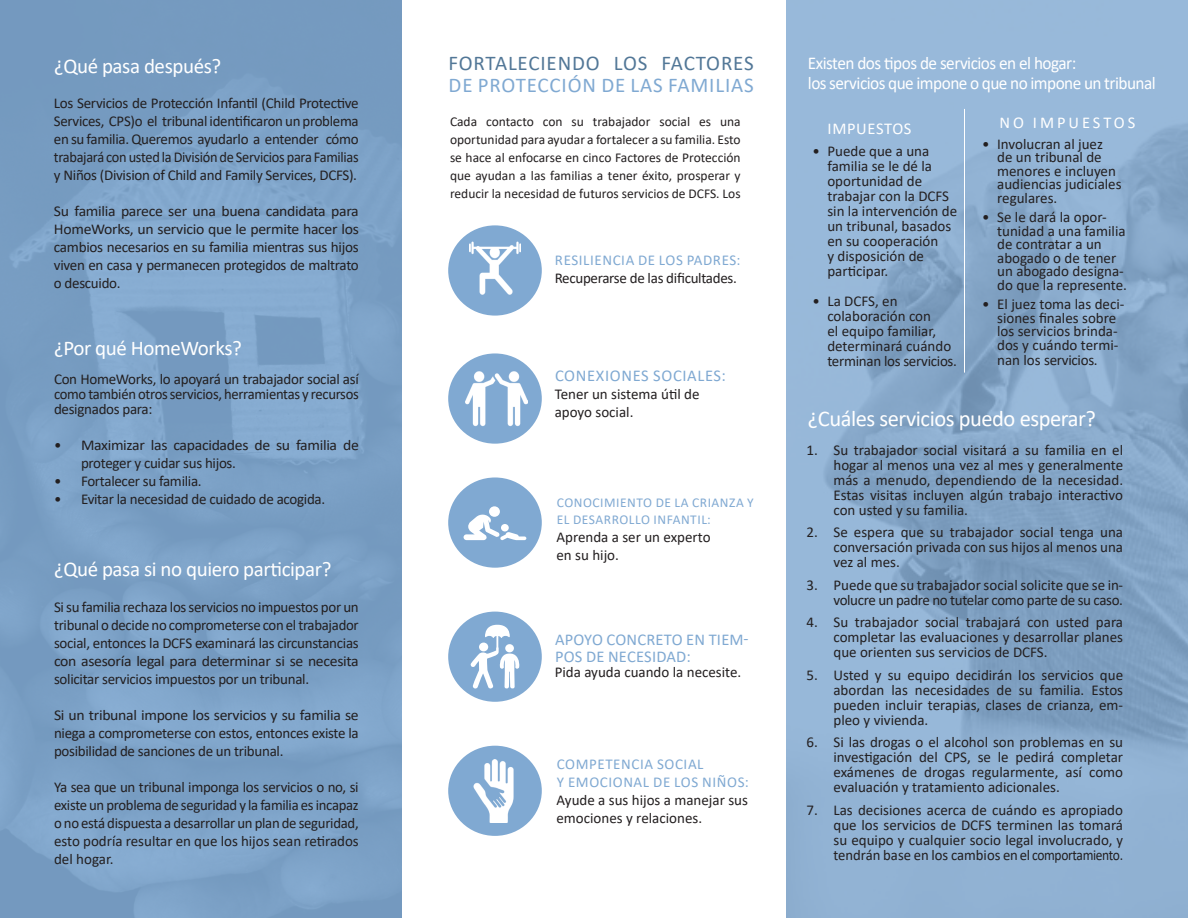
<style>
.page{position:relative;width:1188px;height:918px;background:#fff}
.page>*{position:absolute;margin:0;border:0;box-sizing:border-box;transform-origin:0 0}
.t1{font:22.5px "Calibri";letter-spacing:-.02em;color:#fff}
.t2{font:21px "Calibri";letter-spacing:-.02em;color:#fff}
.t3{font:21px/22.5px "Calibri";letter-spacing:.04em;color:#80a9d2}
.t4{font:18px "Calibri";letter-spacing:-.03em;color:#fff;scale:.96 1}
.t5{font:16.5px/16.5px "Calibri";letter-spacing:.015em;color:#80a9d2}
.t6{font:16.5px "Calibri";letter-spacing:.04em;color:#80a9d2}
.t7{font:16.5px "Calibri";letter-spacing:.18em;color:#fff}
.t8{font:16.5px "Calibri";letter-spacing:.04em;color:#fff}
.t9{font:15px/15px "Calibri";color:#231f20;text-align:justify}
.t10{font:15px/18px "Calibri";color:#231f20;text-align:justify;scale:1.05 1}
.t11{font:15px/18px "Calibri";letter-spacing:-.02em;color:#231f20}
.t12{font:15px/15px "Calibri";letter-spacing:-.025em;color:#231f20;text-align:right}
.t13{font:15px "Calibri";letter-spacing:.04em;color:#80a9d2}
.t14{font:13.5px/18px "Calibri";color:#231f20;text-align:justify}
.t15{font:13.5px/16.5px "Calibri";letter-spacing:.04em;color:#80a9d2}
.s1{color:#527797}
</style>
<div class="page">
<svg style="left:786px;top:0;width:402px;height:918px;background:#8daecf"></svg>
<hr style="left:964px;top:109px;width:1px;height:264px;background:#fff">
<div style="left:0;top:0;width:402px;height:918px;background:#7ba0c5"></div>
<div style="left:448px;top:225px;width:94px;height:91px;background:#80a9d2;border-radius:50%"></div>
<img style="left:470px;top:241px;width:50px;height:54px">
<div style="left:448px;top:353px;width:94px;height:91px;background:#80a9d2;border-radius:50%"></div>
<img style="left:465px;top:371px;width:63px;height:60px">
<div style="left:448px;top:477px;width:94px;height:91px;background:#80a9d2;border-radius:50%"></div>
<div style="left:489px;top:506px;width:11px;height:11px;background:#fff;border-radius:50%"></div>
<svg style="left:464px;top:514px;width:62px;height:26px"></svg>
<div style="left:448px;top:746px;width:94px;height:90px;background:#80a9d2;border-radius:50%"></div>
<img style="left:473px;top:760px;width:41px;height:62px">
<div style="left:448px;top:612px;width:94px;height:90px;background:#80a9d2;border-radius:50%"></div>
<svg style="left:471px;top:625px;width:48px;height:64px"></svg>
<p class="t2" style="left:54px;top:52px;width:169px">¿Qué pasa después?</p>
<p class="t9" style="left:54px;top:94px;width:306px;line-height:18px">Los Servicios de Protección Infantil (Child Protective Services, CPS)o el tribunal identificaron un problema en su familia. Queremos ayudarlo a entender cómo trabajará con usted la División de Servicios para Familias y Niños (Division of Child and Family Services, DCFS).</p>
<p class="t10" style="left:54px;top:202px;width:292px">Su familia parece ser una buena candidata para HomeWorks, un servicio que le permite hacer los cambios necesarios en su familia mientras sus hijos viven en casa y permanecen protegidos de maltrato o descuido.</p>
<p class="t2" style="left:54px;top:334px;width:189px">¿Por qué HomeWorks?</p>
<p class="t9" style="left:54px;top:371px;width:306px">Con HomeWorks, lo apoyará un trabajador social así como también otros servicios, herramientas y recursos designados para:</p>
<p class="t11" style="left:81px;top:436px;width:279px;text-indent:-27px">• Maximizar las capacidades de su familia de proteger y cuidar sus hijos.</p>
<p class="t11" style="left:54px;top:472px;width:149px">• Fortalecer su familia.</p>
<p class="t11" style="left:54px;top:490px;width:273px">• Evitar la necesidad de cuidado de acogida.</p>
<p class="t2" style="left:54px;top:554px;width:279px">¿Qué pasa si no quiero participar?</p>
<p class="t9" style="left:54px;top:598px;width:306px;line-height:18px">Si su familia rechaza los servicios no impuestos por un tribunal o decide no comprometerse con el trabajador social, entonces la DCFS examinará las circunstancias con asesoría legal para determinar si se necesita solicitar servicios impuestos por un tribunal.</p>
<p class="t10" style="left:54px;top:706px;width:292px">Si un tribunal impone los servicios y su familia se niega a comprometerse con estos, entonces existe la posibilidad de sanciones de un tribunal.</p>
<p class="t9" style="left:54px;top:778px;width:306px;line-height:18px">Ya sea que un tribunal imponga los servicios o no, si existe un problema de seguridad y la familia es incapaz o no está dispuesta a desarrollar un plan de seguridad, esto podría resultar en que los hijos sean retirados del hogar.</p>
<p class="t3" style="left:449px;top:51px;width:307px"><span class="s1">FORTALECIENDO LOS FACTORES<br></span>DE PROTECCIÓN DE LAS FAMILIAS</p>
<p class="t14" style="left:450px;top:112px;width:292px">Cada contacto con su trabajador social es una oportunidad para ayudar a fortalecer a su familia. Esto se hace al enfocarse en cinco Factores de Protección que ayudan a las familias a tener éxito, prosperar y reducir la necesidad de futuros servicios de DCFS. Los</p>
<p class="t7" style="left:999px;top:111px;width:137px">NO IMPUESTOS</p>
<p class="t4" style="left:808px;top:51px;width:281px">Existen dos tipos de servicios en el hogar:</p>
<p class="t4" style="left:808px;top:71px;width:364px">los servicios que impone o que no impone un tribunal</p>
<p class="t8" style="left:828px;top:117px;width:85px">IMPUESTOS</p>
<p class="t9" style="left:827px;top:143px;width:131px;text-align:left;text-indent:-15px">• Puede que a una familia se le dé la oportunidad de trabajar con la DCFS sin la intervención de un tribunal, basados en su cooperación<br>y disposición de participar.</p>
<p class="t9" style="left:827px;top:293px;width:131px;text-align:left;text-indent:-15px">• La DCFS, en colaboración con<br>el equipo familiar, determinará cuándo terminan los servicios.</p>
<p class="t9" style="left:997px;top:136px;width:126px;line-height:13.5px;text-align:left;text-indent:-15px">• Involucran al juez de un tribunal de menores e incluyen audiencias judiciales regulares.</p>
<p class="t9" style="left:997px;top:210px;width:131px;line-height:13.5px;text-align:left;text-indent:-15px">• Se le dará la opor&shy;tunidad a una familia de contratar a un abogado o de tener un abogado designa&shy;do que la represente.</p>
<p class="t9" style="left:997px;top:297px;width:129px;line-height:13.5px;text-align:left;text-indent:-15px">• El juez toma las deci&shy;siones finales sobre los servicios brinda&shy;dos y cuándo termi-</p>
<p class="t11" style="left:997px;top:350px;width:102px">nan los servicios.</p>
<p class="t13" style="left:555px;top:249px;width:187px">RESILIENCIA DE LOS PADRES:</p>
<p class="t11" style="left:555px;top:268px;width:184px">Recuperarse de las dificultades.</p>
<p class="t6" style="left:555px;top:364px;width:172px">CONEXIONES SOCIALES:</p>
<p class="t9" style="left:555px;top:385px;width:146px;line-height:18px">Tener un sistema útil de apoyo social.</p>
<p class="t15" style="left:557px;top:494px;width:199px">CONOCIMIENTO DE LA CRIANZA Y<br>EL DESARROLLO INFANTIL:</p>
<p class="t9" style="left:556px;top:529px;width:156px">Aprenda a ser un experto</p>
<p class="t9" style="left:556px;top:547px;width:64px">en su hijo.</p>
<p class="t5" style="left:555px;top:631px;width:195px">APOYO CONCRETO EN TIEM-<br>POS DE NECESIDAD:</p>
<p class="t9" style="left:555px;top:664px;width:188px">Pida ayuda cuando la necesite.</p>
<p class="t13" style="left:557px;top:754px;width:148px">COMPETENCIA SOCIAL</p>
<p class="t13" style="left:557px;top:772px;width:194px">Y EMOCIONAL DE LOS NIÑOS:</p>
<p class="t9" style="left:556px;top:791px;width:193px;line-height:18px">Ayude a sus hijos a manejar sus emociones y relaciones.</p>
<p class="t1" style="left:808px;top:403px;width:290px">¿Cuáles servicios puedo esperar?</p>
<p class="t9" style="left:833px;top:442px;width:291px;text-indent:-27px">1. Su trabajador social visitará a su familia en el hogar al menos una vez al mes y generalmente más a menudo, dependiendo de la necesidad.<br>Estas visitas incluyen algún trabajo interactivo con usted y su familia.</p>
<p class="t9" style="left:833px;top:525px;width:291px;text-indent:-27px">2. Se espera que su trabajador social tenga una conversación privada con sus hijos al menos una vez al mes.</p>
<p class="t12" style="left:806px;top:577px;width:318px">3. Puede que su trabajador social solicite que se in&shy;volucre un padre no tutelar como parte de su caso.</p>
<p class="t9" style="left:833px;top:615px;width:291px;text-indent:-27px">4. Su trabajador social trabajará con usted para completar las evaluaciones y desarrollar planes que orienten sus servicios de DCFS.</p>
<p class="t9" style="left:833px;top:667px;width:291px;text-indent:-27px">5. Usted y su equipo decidirán los servicios que abordan las necesidades de su familia. Estos pueden incluir terapias, clases de crianza, em&shy;pleo y vivienda.</p>
<p class="t9" style="left:833px;top:735px;width:291px;text-indent:-27px">6. Si las drogas o el alcohol son problemas en su investigación del CPS, se le pedirá completar exámenes de drogas regularmente, así como evaluación y tratamiento adicionales.</p>
<p class="t9" style="left:833px;top:802px;width:291px;text-indent:-27px">7. Las decisiones acerca de cuándo es apropiado que los servicios de DCFS terminen las tomará su equipo y cualquier socio legal involucrado, y tendrán base en los cambios en el comportamiento.</p>
</div>
